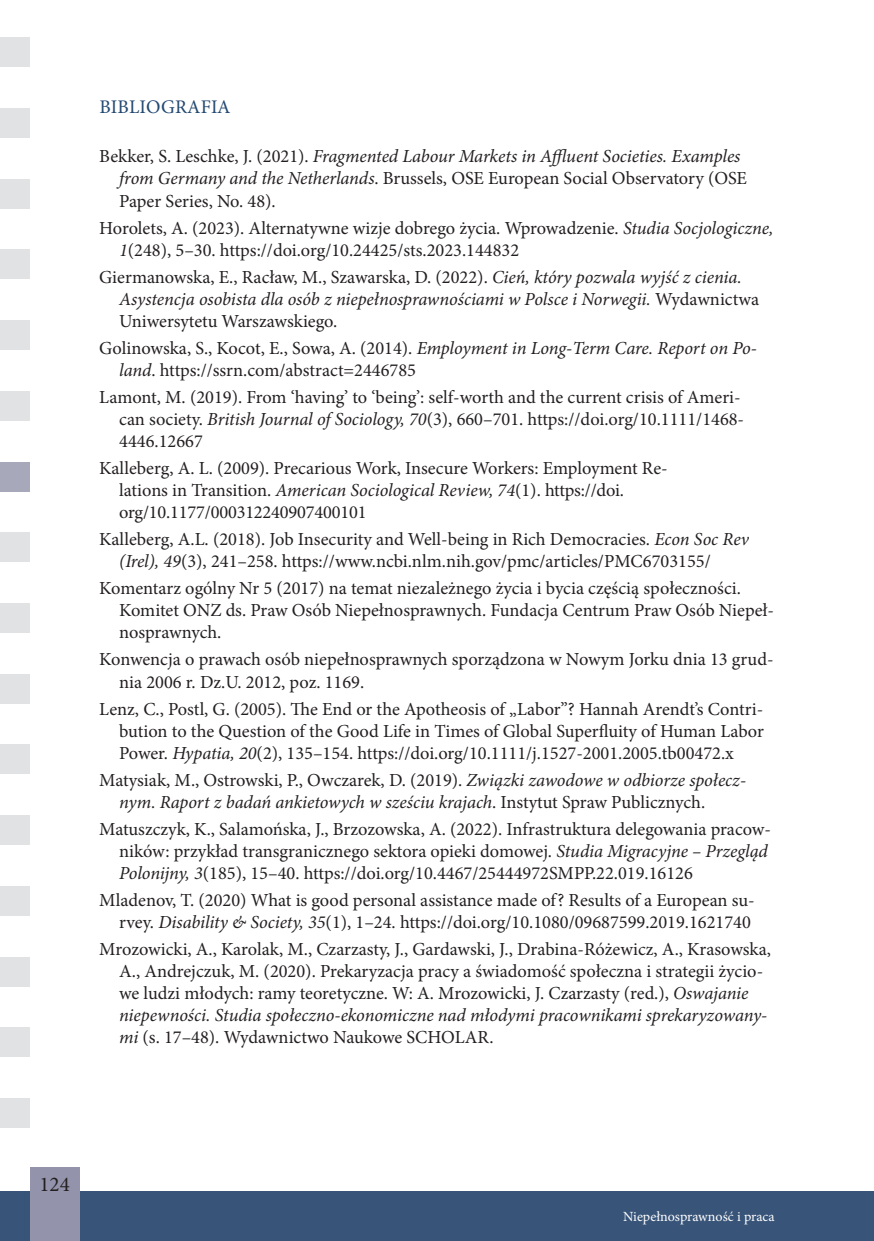
<style>
.page{position:relative;width:874px;height:1241px;background:#fff}
.page>*{position:absolute;margin:0;border:0;box-sizing:border-box;transform-origin:0 0}
.t1{font:21px "Minion Pro";color:#231f20}
.t2{font:19.25px "Minion Pro";color:#224871}
.t3{font:18.38px/22.1px "Minion Pro";color:#231f20}
.t4{font:italic 18.38px/22.1px "Minion Pro";letter-spacing:-.005em;color:#231f20}
.t5{font:14px "Minion Pro";color:#fff}
.s1{font-style:italic}
.s2{font-style:normal}
</style>
<div class="page">
<div style="left:0;top:1191px;width:873px;height:49px;background:#385479"></div>
<div style="left:30px;top:1167px;width:49px;height:73px;background:#9394ac"></div>
<div style="left:0;top:37px;width:30px;height:30px;background:#e1e2e4"></div>
<div style="left:0;top:108px;width:30px;height:30px;background:#e1e2e4"></div>
<div style="left:0;top:179px;width:30px;height:29px;background:#e1e2e4"></div>
<div style="left:0;top:249px;width:30px;height:30px;background:#e1e2e4"></div>
<div style="left:0;top:320px;width:30px;height:30px;background:#e1e2e4"></div>
<div style="left:0;top:391px;width:30px;height:29px;background:#e1e2e4"></div>
<div style="left:0;top:532px;width:30px;height:30px;background:#e1e2e4"></div>
<div style="left:0;top:603px;width:30px;height:29px;background:#e1e2e4"></div>
<div style="left:0;top:673px;width:30px;height:30px;background:#e1e2e4"></div>
<div style="left:0;top:744px;width:30px;height:30px;background:#e1e2e4"></div>
<div style="left:0;top:815px;width:30px;height:30px;background:#e1e2e4"></div>
<div style="left:0;top:885px;width:30px;height:30px;background:#e1e2e4"></div>
<div style="left:0;top:956px;width:30px;height:30px;background:#e1e2e4"></div>
<div style="left:0;top:1027px;width:30px;height:30px;background:#e1e2e4"></div>
<div style="left:0;top:1098px;width:30px;height:29px;background:#e1e2e4"></div>
<div style="left:0;top:461px;width:30px;height:30px;background:#a8a8bb"></div>
<p class="t2" style="left:99px;top:94px;width:61px">Bibliograf</p>
<p class="t2" style="left:211px;top:94px;width:16px">ia</p>
<p class="t3" style="left:119px;top:145px;width:629px;text-indent:-20px">Bekker, S. Leschke, J. (2021). <span class="s1">Fragmented Labour Markets in Affluent Societies. Examples from Germany and the Netherlands</span>. Brussels, OSE European Social Observatory (OSE<br>Paper Series, No. 48).</p>
<p class="t3" style="left:119px;top:217px;width:655px;text-indent:-20px">Horolets, A. (2023). Alternatywne wizje dobrego życia. Wprowadzenie. <span class="s1">Studia Socjologiczne,<br>1</span>(248), 5–30. https://doi.org/10.24425/sts.2023.144832</p>
<p class="t4" style="left:119px;top:266px;width:641px;text-indent:-20px"><span class="s2">Giermanowska, E., Racław, M., Szawarska, D. (2022).</span> Cień, który pozwala wyjść z cienia.<br>Asystencja osobista dla osób z niepełnosprawnościami w Polsce i Norwegii. <span class="s2">Wydawnictwa<br>Uniwersytetu Warszawskiego.</span></p>
<p class="t3" style="left:119px;top:337px;width:639px;text-indent:-20px">Golinowska, S., Kocot, E., Sowa, A. (2014). <span class="s1">Employment in Long-Term Care. Report on Po&shy;land</span>. https://ssrn.com/abstract=2446785</p>
<p class="t3" style="left:119px;top:386px;width:626px;text-indent:-20px">Lamont, M. (2019). From ‘having’ to ‘being’: self-worth and the current crisis of Ameri&shy;can society. <span class="s1">British Journal of Sociology, 70</span>(3), 660–701. https://doi.org/10.1111/1468-<br>4446.12667</p>
<p class="t3" style="left:119px;top:457px;width:550px;text-indent:-20px">Kalleberg, A. L. (2009). Precarious Work, Insecure Workers: Employment Re&shy;lations in Transition. <span class="s1">American Sociological Review, 74</span>(1). https://doi. org/10.1177/000312240907400101</p>
<p class="t3" style="left:119px;top:528px;width:631px;text-indent:-20px">Kalleberg, A.L. (2018). Job Insecurity and Well-being in Rich Democracies. <span class="s1">Econ Soc Rev (Irel), 49</span>(3), 241–258. https://www.ncbi.nlm.nih.gov/pmc/articles/PMC6703155/</p>
<p class="t3" style="left:119px;top:577px;width:656px;text-indent:-20px">Komentarz ogólny Nr 5 (2017) na temat niezależnego życia i bycia częścią społeczności.<br>Komitet ONZ ds. Praw Osób Niepełnosprawnych. Fundacja Centrum Praw Osób Niepeł&shy;nosprawnych.</p>
<p class="t3" style="left:119px;top:648px;width:655px;text-indent:-20px">Konwencja o prawach osób niepełnosprawnych sporządzona w Nowym Jorku dnia 13 grud&shy;nia 2006 r. Dz.U. 2012, poz. 1169.</p>
<p class="t3" style="left:119px;top:697px;width:646px;text-align:justify;text-indent:-20px">Lenz, C., Postl, G. (2005). The End or the Apotheosis of „Labor”? Hannah Arendt’s Contri&shy;bution to the Question of the Good Life in Times of Global Superfluity of Human Labor Power. <span class="s1">Hypatia, 20</span>(2), 135–154. https://doi.org/10.1111/j.1527-2001.2005.tb00472.x</p>
<p class="t4" style="left:119px;top:768px;width:628px;text-indent:-20px"><span class="s2">Matysiak, M., Ostrowski, P., Owczarek, D. (2019).</span> Związki zawodowe w odbiorze społecz&shy;nym. Raport z badań ankietowych w sześciu krajach<span class="s2">. Instytut Spraw Publicznych.</span></p>
<p class="t3" style="left:119px;top:817px;width:653px;text-indent:-20px">Matuszczyk, K., Salamońska, J., Brzozowska, A. (2022). Infrastruktura delegowania pracow&shy;ników: przykład transgranicznego sektora opieki domowej. <span class="s1">Studia Migracyjne – Przegląd<br>Polonijny, 3</span>(185), 15–40. https://doi.org/10.4467/25444972SMPP.22.019.16126</p>
<p class="t3" style="left:99px;top:889px;width:656px;text-align:right">Mladenov, T. (2020) What is good personal assistance made of? Results of a European su&shy;rvey. <span class="s1">Disability &amp; Society, 35</span>(1), 1–24. https://doi.org/10.1080/09687599.2019.1621740</p>
<p class="t3" style="left:119px;top:938px;width:653px;text-indent:-20px">Mrozowicki, A., Karolak, M., Czarzasty, J., Gardawski, J., Drabina-Różewicz, A., Krasowska, A., Andrejczuk, M. (2020). Prekaryzacja pracy a świadomość społeczna i strategii życio&shy;we ludzi młodych: ramy teoretyczne. W: A. Mrozowicki, J. Czarzasty (red.), <span class="s1">Oswajanie niepewności. Studia społeczno-ekonomiczne nad młodymi pracownikami sprekaryzowany&shy;mi</span> (s. 17–48). Wydawnictwo Naukowe SCHOLAR.</p>
<p class="t1" style="left:39px;top:1170px;width:32px">124</p>
<p class="t5" style="left:622px;top:1207px;width:153px">Niepełnosprawność i praca</p>
</div>
